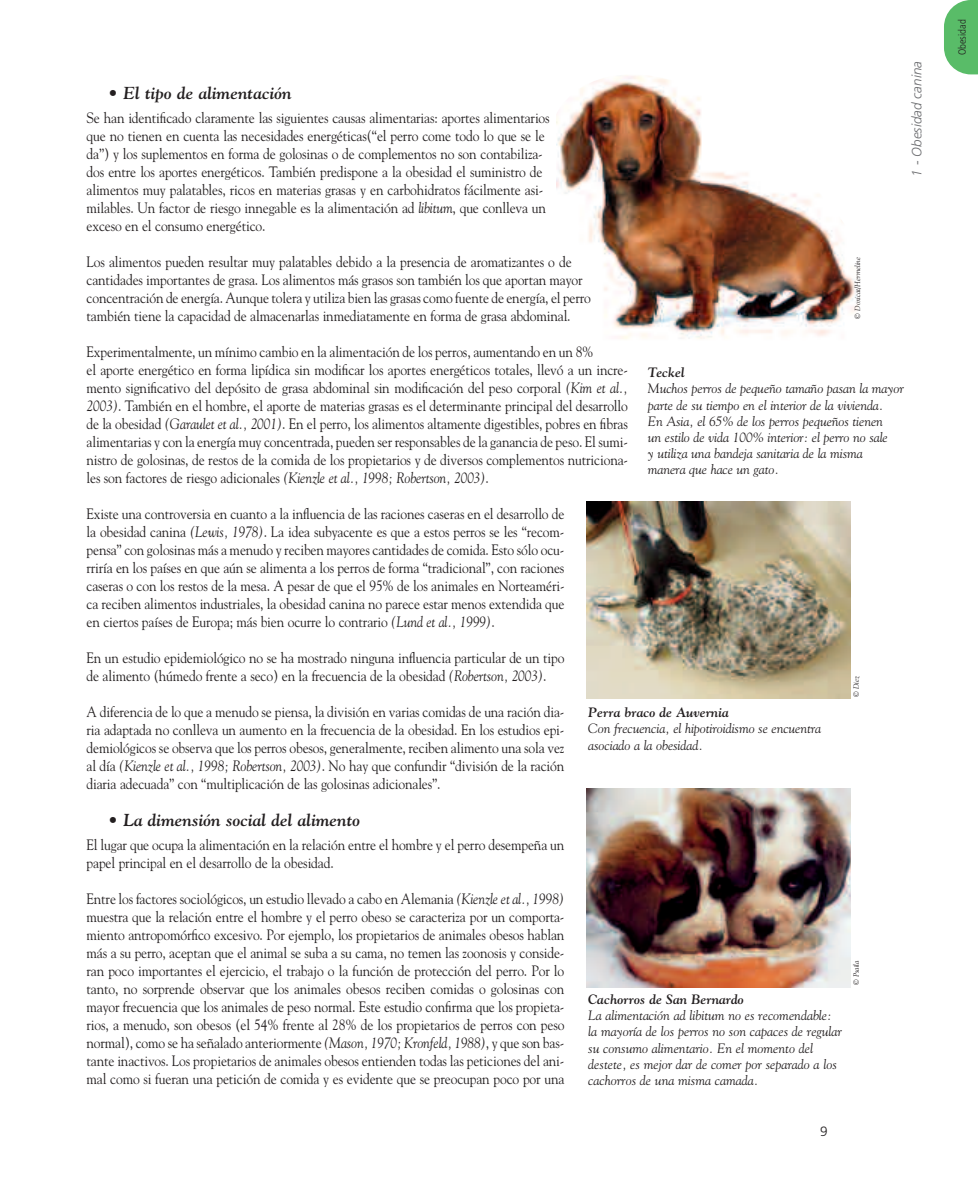
<style>
.page{position:relative;width:978px;height:1191px;background:#fff}
.page>*{position:absolute;margin:0;border:0;box-sizing:border-box;transform-origin:0 0}
.t1{font:italic 700 17.25px "Goudy";color:#231f20}
.t2{font:15px/18px "Goudy";letter-spacing:-.01em;color:#231f20;scale:.9 1}
.t3{font:italic 13.5px/16.2px "Goudy";letter-spacing:-.005em;color:#231f20}
.t4{font:italic 700 13.5px "Goudy";color:#231f20}
.t5{font:italic 300 13.5px "Frutiger";color:#6c6d70}
.t6{font:300 13.5px "Frutiger";color:#231f20}
.t7{font:300 condensed 10.5px "Frutiger";color:#231f20}
.t8{font:italic 7.5px "Goudy";color:#231f20}
.s1{font-style:italic}
</style>
<div class="page">
<svg style="left:944px;top:0;width:34px;height:74px"></svg>
<img style="left:587px;top:788px;width:263px;height:199px">
<img style="left:587px;top:501px;width:263px;height:198px">
<img style="left:556px;top:75px;width:302px;height:264px">
<p class="t5" style="left:911px;top:177px;width:117px;rotate:-90deg">1 - Obesidad canina</p>
<p class="t1" style="left:108px;top:83px;width:185px">• El tipo de alimentación</p>
<p class="t2" style="left:87px;top:108px;width:516px">Se han identificado claramente las siguientes causas alimentarias: aportes alimentarios que no tienen en cuenta las necesidades energéticas(“el perro come todo lo que se le da”) y los suplementos en forma de golosinas o de complementos no son contabiliza&shy;dos entre los aportes energéticos. También predispone a la obesidad el suministro de alimentos muy palatables, ricos en materias grasas y en carbohidratos fácilmente asi&shy;milables. Un factor de riesgo innegable es la alimentación ad <span class="s1">libitum</span>, que conlleva un exceso en el consumo energético.</p>
<p class="t2" style="left:87px;top:252px;width:562px">Los alimentos pueden resultar muy palatables debido a la presencia de aromatizantes o de cantidades importantes de grasa. Los alimentos más grasos son también los que aportan mayor concentración de energía. Aunque tolera y utiliza bien las grasas como fuente de energía, el perro también tiene la capacidad de almacenarlas inmediatamente en forma de grasa abdominal.</p>
<p class="t2" style="left:87px;top:342px;width:603px">Experimentalmente, un mínimo cambio en la alimentación de los perros, aumentando en un 8%<br>el aporte energético en forma lipídica sin modificar los aportes energéticos totales, llevó a un incre&shy;mento significativo del depósito de grasa abdominal sin modificación del peso corporal <span class="s1">(Kim et al., 2003)</span>. También en el hombre, el aporte de materias grasas es el determinante principal del desarrollo de la obesidad <span class="s1">(Garaulet et al., 2001)</span>. En el perro, los alimentos altamente digestibles, pobres en fibras alimentarias y con la energía muy concentrada, pueden ser responsables de la ganancia de peso. El sumi&shy;nistro de golosinas, de restos de la comida de los propietarios y de diversos complementos nutriciona&shy;les son factores de riesgo adicionales <span class="s1">(Kienzle et al., 1998; Robertson, 2003)</span>.</p>
<p class="t2" style="left:87px;top:504px;width:533px;text-align:justify">Existe una controversia en cuanto a la influencia de las raciones caseras en el desarrollo de la obesidad canina <span class="s1">(Lewis, 1978)</span>. La idea subyacente es que a estos perros se les “recom&shy;pensa” con golosinas más a menudo y reciben mayores cantidades de comida. Esto sólo ocu&shy;rriría en los países en que aún se alimenta a los perros de forma “tradicional”, con raciones caseras o con los restos de la mesa. A pesar de que el 95% de los animales en Norteaméri&shy;ca reciben alimentos industriales, la obesidad canina no parece estar menos extendida que en ciertos países de Europa; más bien ocurre lo contrario <span class="s1">(Lund et al., 1999)</span>.</p>
<p class="t2" style="left:87px;top:648px;width:532px">En un estudio epidemiológico no se ha mostrado ninguna influencia particular de un tipo de alimento (húmedo frente a seco) en la frecuencia de la obesidad <span class="s1">(Robertson, 2003)</span>.</p>
<p class="t2" style="left:87px;top:702px;width:532px;text-align:justify">A diferencia de lo que a menudo se piensa, la división en varias comidas de una ración dia&shy;ria adaptada no conlleva un aumento en la frecuencia de la obesidad. En los estudios epi&shy;demiológicos se observa que los perros obesos, generalmente, reciben alimento una sola vez al día <span class="s1">(Kienzle et al., 1998; Robertson, 2003)</span>. No hay que confundir “división de la ración diaria adecuada” con “multiplicación de las golosinas adicionales”.</p>
<p class="t1" style="left:108px;top:810px;width:254px">• La dimensión social del alimento</p>
<p class="t2" style="left:87px;top:835px;width:532px">El lugar que ocupa la alimentación en la relación entre el hombre y el perro desempeña un papel principal en el desarrollo de la obesidad.</p>
<p class="t2" style="left:87px;top:889px;width:533px;text-align:justify">Entre los factores sociológicos, un estudio llevado a cabo en Alemania <span class="s1">(Kienzle et al., 1998) </span>muestra que la relación entre el hombre y el perro obeso se caracteriza por un comporta&shy;miento antropomórfico excesivo. Por ejemplo, los propietarios de animales obesos hablan más a su perro, aceptan que el animal se suba a su cama, no temen las zoonosis y conside&shy;ran poco importantes el ejercicio, el trabajo o la función de protección del perro. Por lo tanto, no sorprende observar que los animales obesos reciben comidas o golosinas con mayor frecuencia que los animales de peso normal. Este estudio confirma que los propieta&shy;rios, a menudo, son obesos (el 54% frente al 28% de los propietarios de perros con peso normal), como se ha señalado anteriormente <span class="s1">(Mason, 1970; Kronfeld, 1988)</span>, y que son bas&shy;tante inactivos. Los propietarios de animales obesos entienden todas las peticiones del ani&shy;mal como si fueran una petición de comida y es evidente que se preocupan poco por una</p>
<p class="t8" style="left:853px;top:318px;width:63px;rotate:-90deg">© Doxicat/Hermeline</p>
<p class="t4" style="left:648px;top:364px;width:38px">Teckel</p>
<p class="t3" style="left:648px;top:380px;width:258px">Muchos perros de pequeño tamaño pasan la mayor parte de su tiempo en el interior de la vivienda.<br>En Asia, el 65% de los perros pequeños tienen<br>un estilo de vida 100% interior: el perro no sale<br>y utiliza una bandeja sanitaria de la misma manera que hace un gato.</p>
<p class="t8" style="left:852px;top:697px;width:22px;rotate:-90deg">© Diez</p>
<p class="t4" style="left:588px;top:704px;width:142px">Perra braco de Auvernia</p>
<p class="t3" style="left:588px;top:720px;width:234px">Con frecuencia, el hipotiroidismo se encuentra asociado a la obesidad.</p>
<p class="t8" style="left:852px;top:985px;width:26px;rotate:-90deg">© Psaïla</p>
<p class="t4" style="left:588px;top:991px;width:157px">Cachorros de San Bernardo</p>
<p class="t3" style="left:588px;top:1007px;width:255px">La alimentación ad libitum no es recomendable: la mayoría de los perros no son capaces de regular su consumo alimentario. En el momento del destete, es mejor dar de comer por separado a los cachorros de una misma camada.</p>
<p class="t6" style="left:820px;top:1126px;width:9px">9</p>
<p class="t7" style="left:958px;top:55px;width:37px;rotate:-90deg">Obesidad</p>
</div>
